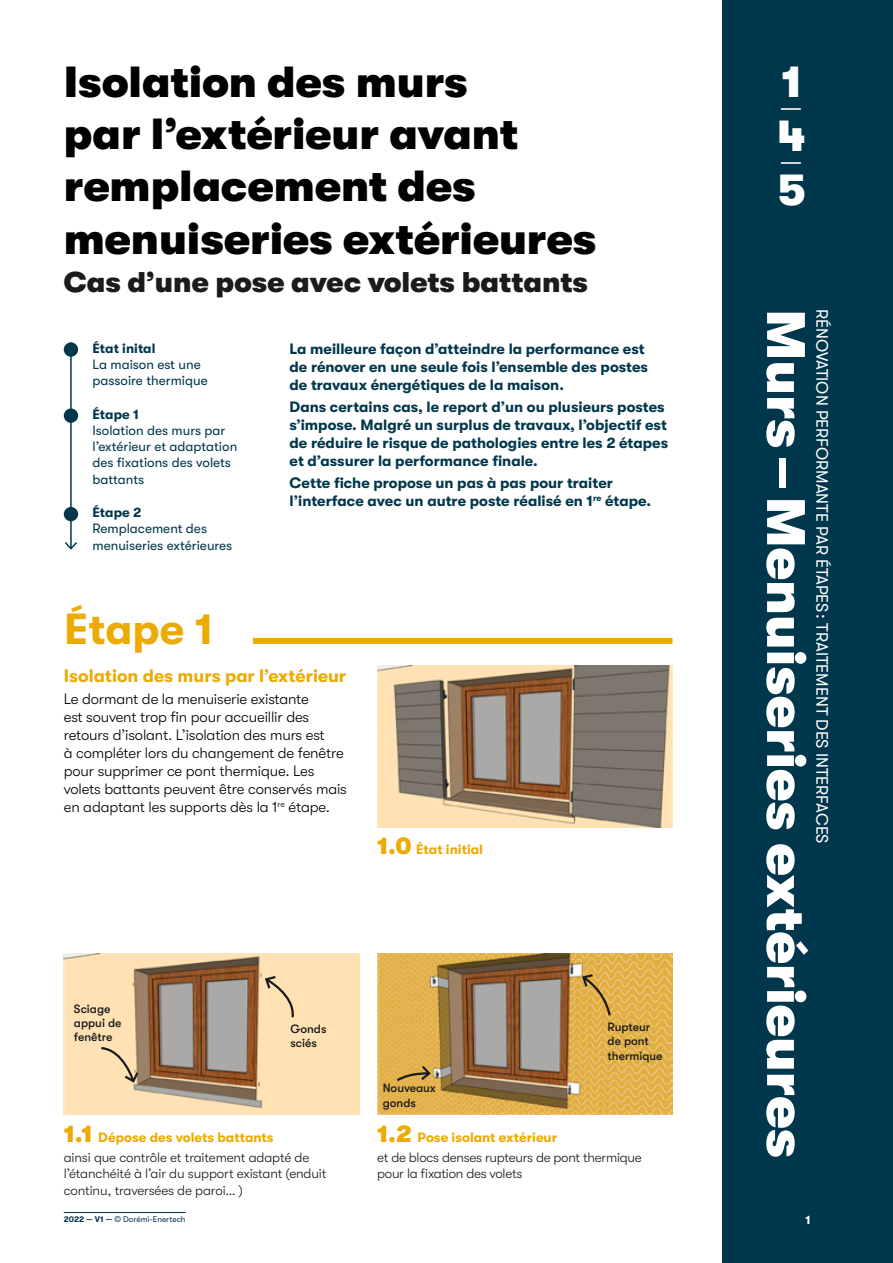
<style>
.page{position:relative;width:893px;height:1263px;background:#fff}
.page>*{position:absolute;margin:0;border:0;box-sizing:border-box;transform-origin:0 0}
.t1{font:900 54px "GT Walsheim";color:#fff}
.t2{font:900 43.5px/52.2px "GT Walsheim";color:#000}
.t3{font:700 43.5px "GT Walsheim";color:#ecab03}
.t4{font:900 43.5px "GT Walsheim";color:#fff}
.t5{font:100 43.5px "GT Walsheim";color:#fff}
.t6{font:900 28.5px "GT Walsheim";color:#1b1b1a}
.t7{font:700 18px "GT Walsheim";color:#ecab03}
.t8{font:16.5px "GT Walsheim";color:#fff}
.t9{font:700 15px/18px "GT Walsheim";color:#00374c}
.t10{font:300 15px/18px "GT Walsheim";letter-spacing:-.01em;color:#000}
.t11{font:300 13.5px/20.4px "GT Walsheim";letter-spacing:-.02em;color:#1b1b1a}
.t12{font:13.5px/16.2px "GT Walsheim";color:#00374c}
.t13{font:700 13.5px "GT Walsheim";color:#00374c}
.t14{font:700 13.5px "GT Walsheim";color:#ecab03}
.t15{font:500 12px/14.4px "GT Walsheim";color:#1b1b1a}
.t16{font:700 12px "GT Walsheim";color:#fff}
.t17{font:8.25px "GT Walsheim";color:#00374c}
.s1{font-weight:900;font-size:24px}
.s2{font-weight:900;font-size:24px;color:#ecab03}
.s3{font-weight:700;color:#ecab03}
.s4{font-weight:700}
</style>
<div class="page">
<hr style="left:64px;top:1212px;width:122px;height:1px;background:#00374c">
<div style="left:723px;top:0;width:170px;height:1263px;background:#00374c"></div>
<img style="left:377px;top:666px;width:295px;height:161px">
<img style="left:64px;top:953px;width:295px;height:162px">
<img style="left:377px;top:953px;width:295px;height:162px">
<hr style="left:70px;top:342px;width:2px;height:207px;background:#00374c">
<svg style="left:65px;top:540px;width:12px;height:10px"></svg>
<div style="left:64px;top:408px;width:14px;height:15px;background:#00374c;border-radius:50%"></div>
<div style="left:64px;top:507px;width:14px;height:14px;background:#00374c;border-radius:50%"></div>
<div style="left:64px;top:342px;width:14px;height:15px;background:#00374c;border-radius:50%"></div>
<div style="left:253px;top:638px;width:419px;height:6px;background:#ecab03"></div>
<svg style="left:99px;top:1046px;width:41px;height:38px;background:#e0c69e"></svg>
<svg style="left:263px;top:974px;width:32px;height:46px"></svg>
<svg style="left:581px;top:972px;width:31px;height:46px"></svg>
<svg style="left:394px;top:1063px;width:38px;height:20px"></svg>
<h2 class="t2" style="left:64px;top:56px;width:534px">Isolation des murs<br>par l’extérieur avant remplacement des menuiseries extérieures</h2>
<h3 class="t6" style="left:64px;top:266px;width:526px">Cas d’une pose avec volets battants</h3>
<p class="t13" style="left:92px;top:340px;width:65px">État inital</p>
<p class="t12" style="left:92px;top:356px;width:117px">La maison est une passoire thermique</p>
<p class="t13" style="left:92px;top:407px;width:48px">Étape 1</p>
<p class="t12" style="left:92px;top:422px;width:146px">Isolation des murs par l’extérieur et adaptation des fixations des volets battants</p>
<p class="t13" style="left:92px;top:505px;width:50px">Étape 2</p>
<p class="t12" style="left:92px;top:521px;width:141px">Remplacement des menuiseries extérieures</p>
<h2 class="t3" style="left:64px;top:604px;width:151px">Étape 1</h2>
<p class="t9" style="left:290px;top:340px;width:360px">La meilleure façon d’atteindre la performance est de rénover en une seule fois l’ensemble des postes de travaux énergétiques de la maison.</p>
<p class="t9" style="left:290px;top:398px;width:380px">Dans certains cas, le report d’un ou plusieurs postes s’impose. Malgré un surplus de travaux, l’objectif est de réduire le risque de pathologies entre les 2 étapes et d’assurer la performance finale.</p>
<p class="t9" style="left:290px;top:474px;width:363px">Cette fiche propose un pas à pas pour traiter l’interface avec un autre poste réalisé en 1<sup>re</sup> étape.</p>
<p class="t7" style="left:64px;top:665px;width:284px">Isolation des murs par l’extérieur</p>
<p class="t10" style="left:64px;top:690px;width:285px">Le dormant de la menuiserie existante<br>est souvent trop fin pour accueillir des retours d’isolant. L’isolation des murs est<br>à compléter lors du changement de fenêtre pour supprimer ce pont thermique. Les volets battants peuvent être conservés mais en adaptant les supports dès la 1<sup>re</sup> étape.</p>
<p class="t14" style="left:377px;top:842px;width:107px"><span class="s1">1.0</span> État initial</p>
<p class="t15" style="left:74px;top:1001px;width:49px">Sciage appui de fenêtre</p>
<p class="t15" style="left:290px;top:1021px;width:38px">Gonds sciés</p>
<p class="t11" style="left:64px;top:1127px;width:247px"><span class="s2">1.1</span> <span class="s3">Dépose des volets battants<br></span>ainsi que contrôle et traitement adapté de</p>
<p class="t11" style="left:64px;top:1166px;width:264px;line-height:16.2px">l’étanchéité à l’air du support existant (enduit continu, traversées de paroi… )</p>
<p class="t17" style="left:64px;top:1215px;width:123px"><span class="s4">2022 — V1 —</span> © Dorémi-Enertech</p>
<p class="t15" style="left:383px;top:1081px;width:55px">Nouveaux gonds</p>
<p class="t15" style="left:608px;top:1020px;width:57px">Rupteur de pont thermique</p>
<p class="t11" style="left:377px;top:1127px;width:266px"><span class="s2">1.2</span> <span class="s3">Pose isolant extérieur<br></span>et de blocs denses rupteurs de pont thermique</p>
<p class="t11" style="left:377px;top:1164px;width:147px">pour la fixation des volets</p>
<h2 class="t4" style="left:782px;top:58px;width:22px">1</h2>
<h2 class="t5" style="left:780px;top:85px;width:25px">–</h2>
<h2 class="t4" style="left:778px;top:112px;width:30px">4</h2>
<h2 class="t5" style="left:780px;top:139px;width:25px">–</h2>
<h2 class="t4" style="left:778px;top:166px;width:29px">5</h2>
<h1 class="t1" style="left:816px;top:309px;width:850px;rotate:90deg">Murs – Menuiseries extérieures</h1>
<p class="t8" style="left:831px;top:309px;width:535px;rotate:90deg">RÉNOVATION PERFORMANTE PAR ÉTAPES : TRAITEMENT DES INTERFACES</p>
<p class="t16" style="left:805px;top:1213px;width:7px">1</p>
</div>
